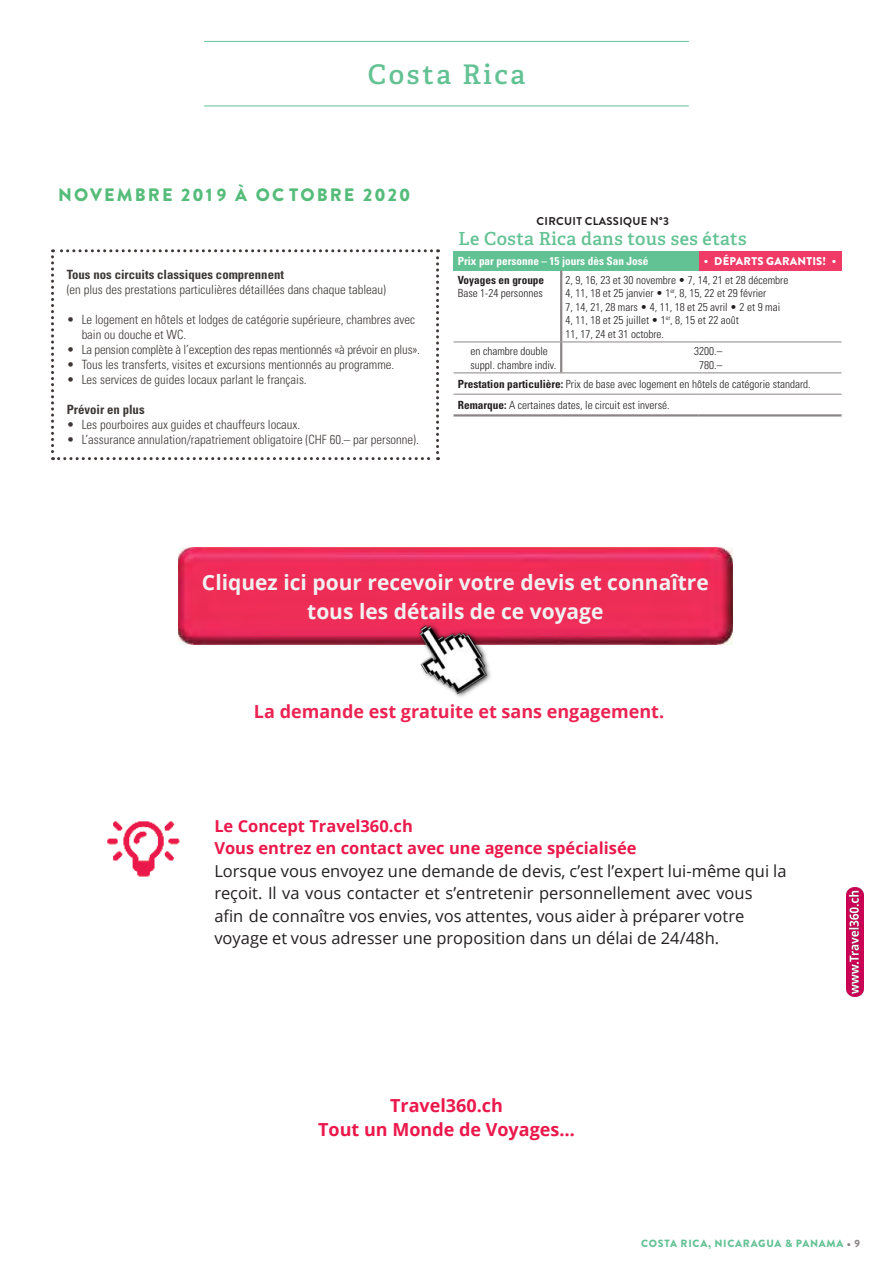
<style>
.page{position:relative;width:893px;height:1263px;background:#fff}
.page>*{position:absolute;margin:0;border:0;box-sizing:border-box;transform-origin:0 0}
.t1{font:600 27px "Adelle";letter-spacing:.1em;color:#63c294}
.t2{font:700 21px/28.7px "Open Sans";color:#f1f1f2;text-align:center}
.t3{font:700 18px "Open Sans";color:#ec2353}
.t4{font:700 18px/24.6px "Open Sans";color:#eb184b;text-align:center}
.t5{font:600 18px "Adelle";letter-spacing:.02em;color:#63c294}
.t6{font:900 18px "Brandon Grotesque";letter-spacing:.115em;color:#55bc7a}
.t7{font:16.5px/22.5px "Open Sans";color:#231f20}
.t8{font:700 16.5px/22.5px "Open Sans";color:#eb184b}
.t9{font:300 condensed 12.75px/15px "Univers";color:#3d3836}
.t10{font:700 condensed 12.75px "Univers";color:#3d3836}
.t11{font:300 condensed 11.25px/13.5px "Univers";color:#231f20}
.t12{font:700 condensed 11.25px "Univers";color:#fff}
.t13{font:700 11.25px "Brandon Grotesque";letter-spacing:.025em;color:#231f20}
.t14{font:900 11.25px "Brandon Grotesque";letter-spacing:.02em;color:#fff}
.t15{font:700 condensed 11.25px "Univers";color:#231f20}
.t16{font:900 10.5px "Brandon Grotesque";letter-spacing:.07em;color:#63c294}
.s1{font-weight:700}
.s2{color:#8a8685}
</style>
<div class="page">
<svg style="left:51px;top:249px;width:388px;height:211px"></svg>
<hr style="left:204px;top:41px;width:485px;height:1px;background:#63c294">
<hr style="left:204px;top:106px;width:485px;height:1px;background:#63c294">
<img style="left:178px;top:548px;width:554px;height:97px">
<img style="left:416px;top:622px;width:77px;height:75px">
<img style="left:107px;top:821px;width:72px;height:56px">
<img style="left:847px;top:887px;width:16px;height:109px">
<div style="left:453px;top:251px;width:246px;height:19px;background:#63c294"></div>
<div style="left:699px;top:251px;width:142px;height:19px;background:#ef3b66"></div>
<hr style="left:560px;top:270px;width:2px;height:72px;background:#8a8685">
<hr style="left:560px;top:342px;width:2px;height:30px;background:#8a8685">
<hr style="left:453px;top:372px;width:108px;height:1px;background:#8a8685">
<hr style="left:561px;top:372px;width:138px;height:1px;background:#8a8685">
<hr style="left:699px;top:372px;width:142px;height:1px;background:#8a8685">
<hr style="left:453px;top:394px;width:108px;height:1px;background:#8a8685">
<hr style="left:561px;top:394px;width:138px;height:1px;background:#8a8685">
<hr style="left:699px;top:394px;width:142px;height:1px;background:#8a8685">
<hr style="left:453px;top:342px;width:108px;height:1px;background:#8a8685">
<hr style="left:561px;top:342px;width:138px;height:1px;background:#8a8685">
<hr style="left:699px;top:342px;width:142px;height:1px;background:#8a8685">
<hr style="left:453px;top:414px;width:108px;height:3px;background:#8a8685">
<hr style="left:561px;top:414px;width:138px;height:3px;background:#8a8685">
<hr style="left:699px;top:414px;width:142px;height:3px;background:#8a8685">
<h1 class="t1" style="left:368px;top:58px;width:159px">Costa Rica</h1>
<h3 class="t6" style="left:58px;top:182px;width:354px">NOVEMBRE 201 9 À OC TOBRE 2020</h3>
<p class="t10" style="left:67px;top:267px;width:219px">Tous nos circuits classiques comprennent</p>
<p class="t9" style="left:67px;top:282px;width:321px">(en plus des prestations particulières détaillées dans chaque tableau)</p>
<p class="t9" style="left:82px;top:312px;width:335px;text-indent:-15px">• Le logement en hôtels et lodges de catégorie supérieure, chambres avec bain ou douche et WC.</p>
<p class="t9" style="left:67px;top:342px;width:355px">• La pension complète à l’exception des repas mentionnés «à prévoir en plus».</p>
<p class="t9" style="left:67px;top:357px;width:329px">• Tous les transferts, visites et excursions mentionnés au programme.</p>
<p class="t9" style="left:67px;top:372px;width:242px">• Les services de guides locaux parlant le français.</p>
<p class="t10" style="left:67px;top:402px;width:79px">Prévoir en plus</p>
<p class="t9" style="left:67px;top:417px;width:235px">• Les pourboires aux guides et chauffeurs locaux.</p>
<p class="t9" style="left:67px;top:432px;width:354px">• L’assurance annulation/rapatriement obligatoire (CHF 60.– par personne).</p>
<p class="t13" style="left:537px;top:214px;width:134px">CIRCUIT CLASSIQUE N°3</p>
<h3 class="t5" style="left:458px;top:227px;width:289px">Le Costa Rica dans tous ses états</h3>
<p class="t12" style="left:458px;top:254px;width:192px">Prix par personne – 15 jours dès San José</p>
<p class="t14" style="left:704px;top:253px;width:134px">• DÉPARTS GARANTIS! •</p>
<p class="t15" style="left:458px;top:273px;width:88px">Voyages en groupe</p>
<p class="t11" style="left:458px;top:286px;width:86px">Base 1-24 personnes</p>
<p class="t11" style="left:565px;top:273px;width:224px">2, 9, 16, 23 et 30 novembre • 7, 14, 21 et 28 décembre 4, 11, 18 et 25 janvier • 1<sup>er</sup>, 8, 15, 22 et 29 février<br>7, 14, 21, 28 mars • 4, 11, 18 et 25 avril • 2 et 9 mai 4, 11, 18 et 25 juillet • 1<sup>er</sup>, 8, 15 et 22 août<br>11, 17, 24 et 31 octobre.</p>
<p class="t11" style="left:470px;top:344px;width:87px">en chambre double suppl. chambre indiv.</p>
<p class="t11" style="left:694px;top:344px;width:30px;text-align:center">3200.–<br>780.–</p>
<p class="t11" style="left:458px;top:373px;width:354px;line-height:21.3px"><span class="s1">Prestation particulière:</span> Prix de base avec logement en hôtels de catégorie standard.<br><span class="s1">Remarque:</span> A certaines dates, le circuit est inversé.</p>
<h2 class="t2" style="left:202px;top:568px;width:508px">Cliquez ici pour recevoir votre devis et connaître tous les détails de ce voyage</h2>
<h3 class="t3" style="left:254px;top:699px;width:412px">La demande est gratuite et sans engagement.</h3>
<p class="t8" style="left:214px;top:814px;width:424px">Le Concept Travel360.ch<br>Vous entrez en contact avec une agence spécialisée</p>
<p class="t7" style="left:214px;top:859px;width:574px">Lorsque vous envoyez une demande de devis, c’est l’expert lui-même qui la reçoit. Il va vous contacter et s’entretenir personnellement avec vous<br>afin de connaître vos envies, vos attentes, vous aider à préparer votre voyage et vous adresser une proposition dans un délai de 24/48h.</p>
<h3 class="t4" style="left:318px;top:1092px;width:258px">Travel360.ch<br>Tout un Monde de Voyages…</h3>
<p class="t16" style="left:641px;top:1236px;width:221px">COSTA RICA, NICARAGUA &amp; PANAMA <span class="s2">• 9</span></p>
</div>
